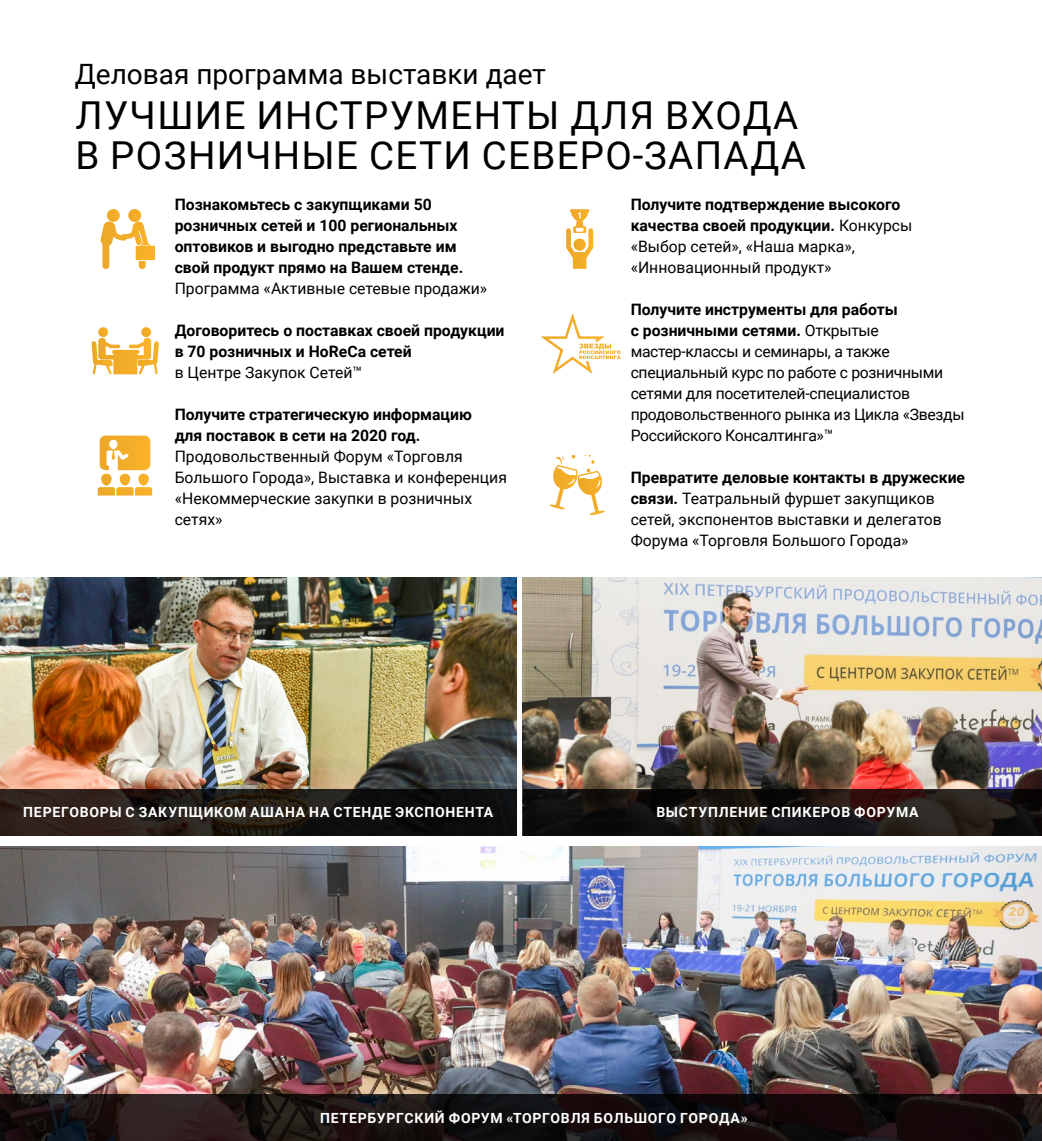
<style>
.page{position:relative;width:1042px;height:1141px;background:#fff}
.page>*{position:absolute;margin:0;border:0;box-sizing:border-box;transform-origin:0 0}
.Заг_1{font:38.5px/40.2px "Roboto";letter-spacing:.035em;color:#000}
.Заг_1-2{font:28px "Roboto";color:#000}
.текст_10{font:15.75px/21px "Roboto";letter-spacing:-.005em;color:#000}
.текст_10-2{font:700 15.75px/21px "Roboto";color:#000}
.Подпись_к_фото{font:700 14px "Roboto";letter-spacing:.055em;color:#fff}
.s1{font-weight:400}
.s2{font-weight:700}
</style>
<div class="page">
<img style="left:0;top:847px;width:1042px;height:294px">
<img style="left:0;top:578px;width:516px;height:211px">
<img style="left:523px;top:578px;width:519px;height:211px">
<svg style="left:100px;top:209px;width:55px;height:60px"></svg>
<svg style="left:98px;top:436px;width:54px;height:60px"></svg>
<svg style="left:566px;top:209px;width:27px;height:60px"></svg>
<svg style="left:549px;top:455px;width:56px;height:60px"></svg>
<svg style="left:540px;top:313px;width:81px;height:61px"></svg>
<svg style="left:91px;top:327px;width:68px;height:47px"></svg>
<hr style="left:0;top:232px;width:1px;height:46px;background:#000">
<hr style="left:0;top:483px;width:1px;height:47px;background:#000">
<svg style="left:0;top:789px;width:516px;height:47px;background:#1e1814"></svg>
<svg style="left:523px;top:789px;width:519px;height:47px;background:#191412"></svg>
<svg style="left:1px;top:1094px;width:1041px;height:47px;background:#181011"></svg>
<p class="Заг_1-2" style="left:75px;top:54px;width:473px">Деловая программа выставки дает</p>
<p class="Заг_1" style="left:75px;top:94px;width:732px">ЛУЧШИЕ ИНСТРУМЕНТЫ ДЛЯ ВХОДА<br>В РОЗНИЧНЫЕ СЕТИ СЕВЕРО-ЗАПАДА</p>
<p class="текст_10-2" style="left:175px;top:193px;width:314px">Познакомьтесь с закупщиками 50 розничных сетей и 100 региональных оптовиков и выгодно представьте им свой продукт прямо на Вашем стенде.<br><span class="s1">Программа «Активные сетевые продажи»</span></p>
<p class="текст_10-2" style="left:175px;top:319px;width:331px">Договоритесь о поставках своей продукции в 70 розничных и HoReCa сетей<br><span class="s1">в Центре Закупок Сетей™</span></p>
<p class="текст_10" style="left:175px;top:403px;width:334px"><span class="s2">Получите стратегическую информацию<br>для поставок в сети на 2020 год.<br></span>Продовольственный Форум «Торговля<br>Большого Города», Выставка и конференция «Некоммерческие закупки в розничных сетях»</p>
<p class="текст_10" style="left:631px;top:193px;width:283px"><span class="s2">Получите подтверждение высокого качества своей продукции.</span> Конкурсы «Выбор сетей», «Наша марка», «Инновационный продукт»</p>
<p class="текст_10" style="left:631px;top:298px;width:335px"><span class="s2">Получите инструменты для работы<br>с розничными сетями.</span> Открытые мастер-классы и семинары, а также специальный курс по работе с розничными сетями для посетителей-специалистов продовольственного рынка из Цикла «Звезды Российского Консалтинга»™</p>
<p class="текст_10" style="left:631px;top:466px;width:336px"><span class="s2">Превратите деловые контакты в дружеские связи.</span> Театральный фуршет закупщиков сетей, экспонентов выставки и делегатов Форума «Торговля Большого Города»</p>
<p class="Подпись_к_фото" style="left:23px;top:802px;width:471px">ПЕРЕГОВОРЫ С ЗАКУПЩИКОМ АШАНА НА СТЕНДЕ ЭКСПОНЕНТА</p>
<p class="Подпись_к_фото" style="left:656px;top:802px;width:264px">ВЫСТУПЛЕНИЕ СПИКЕРОВ ФОРУМА</p>
<p class="Подпись_к_фото" style="left:320px;top:1108px;width:429px">ПЕТЕРБУРГСКИЙ ФОРУМ «ТОРГОВЛЯ БОЛЬШОГО ГОРОДА»</p>
</div>
